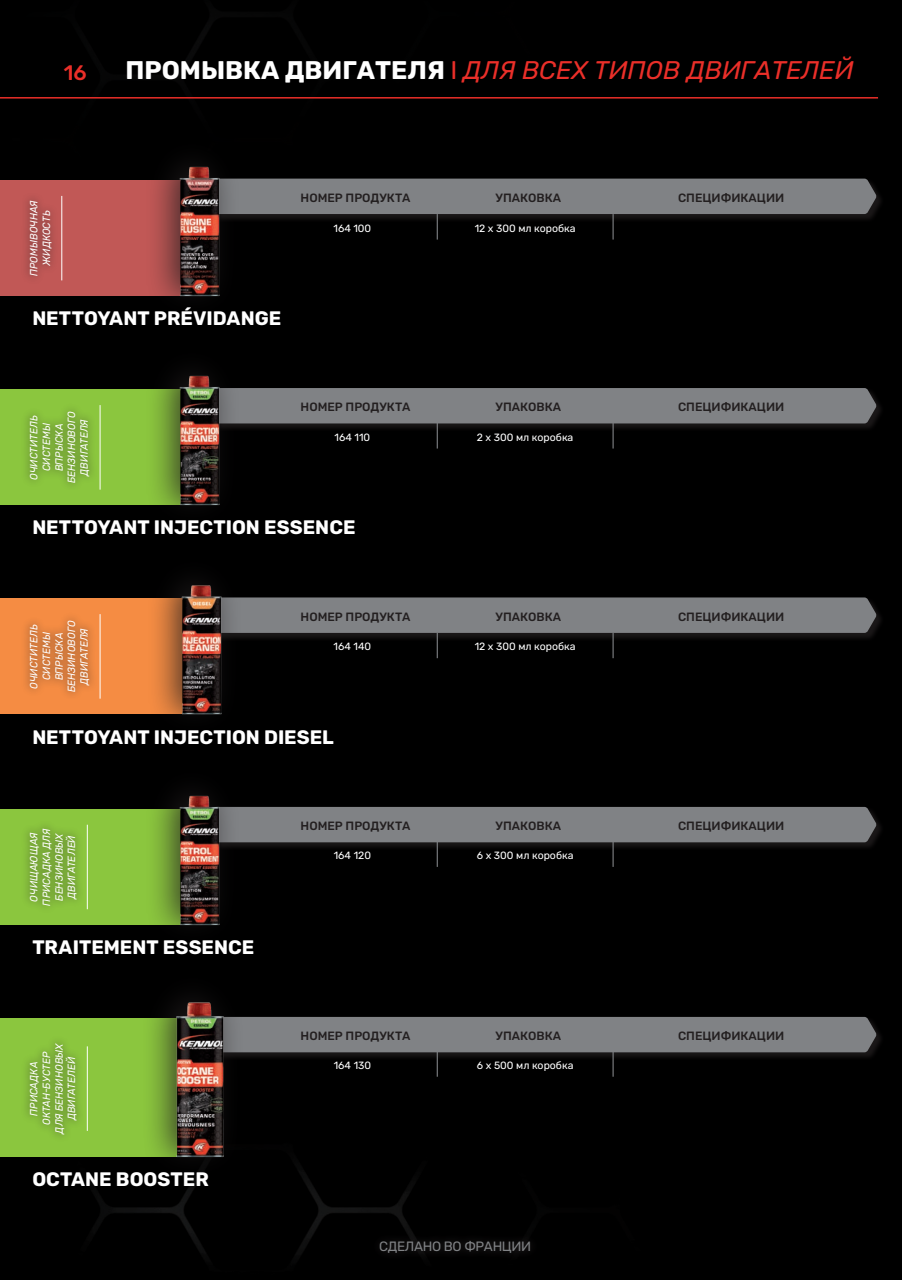
<style>
.page{position:relative;width:902px;height:1280px;background:#fff}
.page>*{position:absolute;margin:0;border:0;box-sizing:border-box;transform-origin:0 0}
.t1{font:italic 25.5px "Rubik";color:#ea2f29}
.t2{font:500 21px "Rubik";color:#ea2f29}
.t3{font:700 19.5px "Rubik";color:#fff}
.t4{font:13.5px "Rubik";letter-spacing:-.025em;color:#808285}
.t5{font:500 12px "Rubik";color:#231f20}
.t6{font:italic 10.5px/12.6px "Rubik";letter-spacing:.01em;color:#fff;text-align:center;scale:.93 1}
.t7{font:10.5px "Rubik";color:#fff}
.s1{font-weight:700;font-style:normal;color:#fff}
.s2{font-style:normal}
</style>
<div class="page">
<div style="left:0;top:0;width:901px;height:1280px;background:#000"></div>
<div style="left:371px;top:1232px;width:168px;height:30px;background:#050505"></div>
<div style="left:214px;top:178px;width:670px;height:45px;background:#231f20;opacity:.75"></div>
<div style="left:214px;top:806px;width:670px;height:45px;background:#231f20;opacity:.75"></div>
<div style="left:214px;top:1016px;width:670px;height:45px;background:#231f20;opacity:.75"></div>
<div style="left:0;top:180px;width:191px;height:116px;background:#c15856"></div>
<div style="left:0;top:389px;width:191px;height:116px;background:#8bc63e"></div>
<div style="left:0;top:598px;width:193px;height:116px;background:#f58c43"></div>
<div style="left:0;top:809px;width:191px;height:116px;background:#8bc63e"></div>
<div style="left:0;top:1019px;width:191px;height:138px;background:#8bc63e"></div>
<img style="left:84px;top:17px;width:228px;height:209px">
<img style="left:84px;top:226px;width:228px;height:322px">
<img style="left:86px;top:435px;width:228px;height:322px">
<img style="left:84px;top:646px;width:228px;height:231px">
<img style="left:84px;top:877px;width:228px;height:322px">
<svg style="left:215px;top:388px;width:661px;height:60px"></svg>
<svg style="left:215px;top:597px;width:661px;height:61px"></svg>
<svg style="left:215px;top:807px;width:661px;height:60px"></svg>
<svg style="left:215px;top:1017px;width:661px;height:60px"></svg>
<svg style="left:215px;top:179px;width:661px;height:61px"></svg>
<div style="left:21px;top:192px;width:39px;height:92px;background:#231f20;opacity:.75"></div>
<hr style="left:61px;top:196px;width:1px;height:84px;background:#fff">
<div style="left:21px;top:403px;width:77px;height:88px;background:#231f20;opacity:.75"></div>
<hr style="left:100px;top:405px;width:1px;height:85px;background:#fff">
<div style="left:21px;top:612px;width:77px;height:88px;background:#231f20;opacity:.75"></div>
<hr style="left:100px;top:614px;width:1px;height:85px;background:#fff">
<div style="left:21px;top:820px;width:64px;height:94px;background:#231f20;opacity:.75"></div>
<hr style="left:87px;top:825px;width:1px;height:84px;background:#fff">
<div style="left:21px;top:1035px;width:64px;height:108px;background:#231f20;opacity:.75"></div>
<hr style="left:87px;top:1046px;width:1px;height:85px;background:#fff">
<hr style="left:0;top:97px;width:878px;height:2px;background:#ea2f29">
<h2 class="t2" style="left:64px;top:57px;width:24px">16</h2>
<h1 class="t1" style="left:125px;top:52px;width:729px"><span class="s1">ПРОМЫВКА ДВИГАТЕЛЯ</span> <span class="s2">I</span> ДЛЯ ВСЕХ ТИПОВ ДВИГАТЕЛЕЙ</h1>
<p class="t6" style="left:28px;top:276px;width:83px;rotate:-90deg">ПРОМЫВОЧНАЯ<br>ЖИДКОСТЬ</p>
<p class="t5" style="left:300px;top:189px;width:111px">НОМЕР ПРОДУКТА</p>
<p class="t5" style="left:495px;top:189px;width:67px">УПАКОВКА</p>
<p class="t5" style="left:678px;top:189px;width:108px">СПЕЦИФИКАЦИИ</p>
<p class="t7" style="left:333px;top:220px;width:39px">164 100</p>
<p class="t7" style="left:474px;top:220px;width:102px">12 x 300 мл коробка</p>
<h3 class="t3" style="left:32px;top:307px;width:250px">NETTOYANT PRÉVIDANGE</h3>
<p class="t6" style="left:28px;top:483px;width:78px;rotate:-90deg">ОЧИСТИТЕЛЬ<br>СИСТЕМЫ<br>ВПРЫСКА<br>БЕНЗИНОВОГО<br>ДВИГАТЕЛЯ</p>
<p class="t5" style="left:300px;top:398px;width:111px">НОМЕР ПРОДУКТА</p>
<p class="t5" style="left:495px;top:398px;width:67px">УПАКОВКА</p>
<p class="t5" style="left:678px;top:398px;width:108px">СПЕЦИФИКАЦИИ</p>
<p class="t7" style="left:334px;top:429px;width:37px">164 110</p>
<p class="t7" style="left:477px;top:429px;width:98px">2 x 300 мл коробка</p>
<h3 class="t3" style="left:32px;top:516px;width:324px">NETTOYANT INJECTION ESSENCE</h3>
<p class="t6" style="left:28px;top:692px;width:78px;rotate:-90deg">ОЧИСТИТЕЛЬ<br>СИСТЕМЫ<br>ВПРЫСКА<br>БЕНЗИНОВОГО<br>ДВИГАТЕЛЯ</p>
<p class="t5" style="left:300px;top:608px;width:111px">НОМЕР ПРОДУКТА</p>
<p class="t5" style="left:495px;top:608px;width:67px">УПАКОВКА</p>
<p class="t5" style="left:678px;top:608px;width:108px">СПЕЦИФИКАЦИИ</p>
<p class="t7" style="left:333px;top:639px;width:39px">164 140</p>
<p class="t7" style="left:474px;top:639px;width:102px">12 x 300 мл коробка</p>
<h3 class="t3" style="left:32px;top:726px;width:303px">NETTOYANT INJECTION DIESEL</h3>
<p class="t6" style="left:28px;top:905px;width:84px;rotate:-90deg">ОЧИЩАЮЩАЯ<br>ПРИСАДКА ДЛЯ<br>БЕНЗИНОВЫХ<br>ДВИГАТЕЛЕЙ</p>
<h3 class="t3" style="left:32px;top:935px;width:223px">TRAITEMENT ESSENCE</h3>
<p class="t6" style="left:28px;top:1134px;width:99px;rotate:-90deg">ПРИСАДКА<br>ОКТАН-БУСТЕР<br>ДЛЯ БЕНЗИНОВЫХ<br>ДВИГАТЕЛЕЙ</p>
<h3 class="t3" style="left:32px;top:1168px;width:178px">OCTANE BOOSTER</h3>
<p class="t5" style="left:300px;top:817px;width:111px">НОМЕР ПРОДУКТА</p>
<p class="t5" style="left:495px;top:817px;width:67px">УПАКОВКА</p>
<p class="t5" style="left:678px;top:817px;width:108px">СПЕЦИФИКАЦИИ</p>
<p class="t7" style="left:334px;top:848px;width:39px">164 120</p>
<p class="t7" style="left:477px;top:848px;width:98px">6 x 300 мл коробка</p>
<p class="t5" style="left:300px;top:1027px;width:111px">НОМЕР ПРОДУКТА</p>
<p class="t5" style="left:495px;top:1027px;width:67px">УПАКОВКА</p>
<p class="t5" style="left:678px;top:1027px;width:108px">СПЕЦИФИКАЦИИ</p>
<p class="t7" style="left:334px;top:1057px;width:39px">164 130</p>
<p class="t7" style="left:477px;top:1057px;width:98px">6 x 500 мл коробка</p>
<p class="t4" style="left:379px;top:1237px;width:153px">СДЕЛАНО ВО ФРАНЦИИ</p>
</div>
